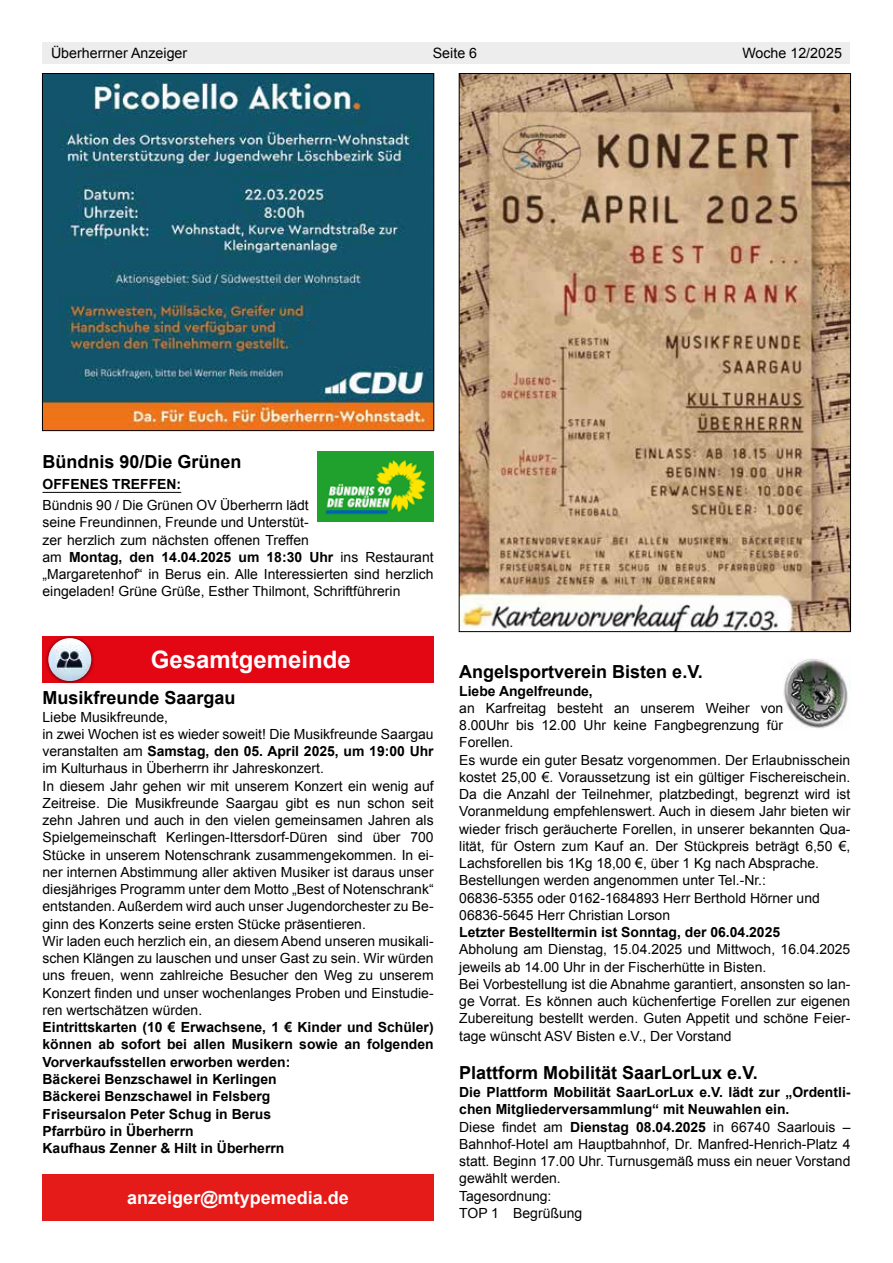
<style>
.page{position:relative;width:893px;height:1263px;background:#fff}
.page>*{position:absolute;margin:0;border:0;box-sizing:border-box;transform-origin:0 0}
.t1{font:700 24px "Arial";color:#fff}
.t2{font:700 18px "Arial";color:#000}
.t3{font:700 18px "Arial";color:#fff}
.t4{font:14.25px "Arial";color:#000}
.t5{font:13.95px/17.2px "Arial";color:#000}
.t6{font:700 13.95px/17.2px "Arial";color:#000}
.s1{font-weight:700}
</style>
<div class="page">
<div style="left:43px;top:43px;width:807px;height:21px;background:#ededed"></div>
<hr style="left:43px;top:492px;width:138px;height:1px;background:#000">
<img style="left:44px;top:75px;width:388px;height:354px">
<div style="left:42px;top:73px;width:392px;height:358px;border:1px solid #000"></div>
<img style="left:317px;top:451px;width:117px;height:70px">
<div style="left:43px;top:636px;width:391px;height:46px;background:#e30613"></div>
<div style="left:45px;top:635px;width:50px;height:49px;background:#000;opacity:.7"></div>
<img style="left:48px;top:638px;width:43px;height:43px;border-radius:21px">
<img style="left:461px;top:75px;width:388px;height:555px">
<img style="left:783px;top:659px;width:65px;height:69px">
<div style="left:43px;top:1174px;width:391px;height:46px;background:#e41b18"></div>
<p class="t4" style="left:51px;top:44px;width:138px">Überherrner Anzeiger</p>
<p class="t4" style="left:433px;top:44px;width:46px">Seite 6</p>
<p class="t4" style="left:742px;top:44px;width:101px">Woche 12/2025</p>
<p class="t2" style="left:43px;top:450px;width:201px">Bündnis 90/Die Grünen</p>
<p class="t6" style="left:43px;top:476px;width:140px">OFFENES TREFFEN:</p>
<p class="t5" style="left:43px;top:497px;width:393px">Bündnis 90 / Die Grünen OV Überherrn lädt<br>seine Freundinnen, Freunde und Unterstüt-<br>zer herzlich zum nächsten offenen Treffen<br>am <span class="s1">Montag, den 14.04.2025 um 18:30 Uhr</span> ins Restaurant „Margaretenhof“ in Berus ein. Alle Interessierten sind herzlich eingeladen! Grüne Grüße, Esther Thilmont, Schriftführerin</p>
<h1 class="t1" style="left:151px;top:644px;width:202px">Gesamtgemeinde</h1>
<p class="t2" style="left:43px;top:685px;width:195px">Musikfreunde Saargau</p>
<p class="t5" style="left:43px;top:708px;width:393px">Liebe Musikfreunde,<br>in zwei Wochen ist es wieder soweit! Die Musikfreunde Saargau veranstalten am <span class="s1">Samstag, den 05. April 2025, um 19:00 Uhr </span>im Kulturhaus in Überherrn ihr Jahreskonzert.<br>In diesem Jahr gehen wir mit unserem Konzert ein wenig auf Zeitreise. Die Musikfreunde Saargau gibt es nun schon seit zehn Jahren und auch in den vielen gemeinsamen Jahren als Spielgemeinschaft Kerlingen-Ittersdorf-Düren sind über 700<br>Stücke in unserem Notenschrank zusammengekommen. In ei&shy;ner internen Abstimmung aller aktiven Musiker ist daraus unser diesjähriges Programm unter dem Motto „Best of Notenschrank“ entstanden. Außerdem wird auch unser Jugendorchester zu Be&shy;ginn des Konzerts seine ersten Stücke präsentieren.<br>Wir laden euch herzlich ein, an diesem Abend unseren musikali&shy;schen Klängen zu lauschen und unser Gast zu sein. Wir würden uns freuen, wenn zahlreiche Besucher den Weg zu unserem Konzert finden und unser wochenlanges Proben und Einstudie&shy;ren wertschätzen würden.</p>
<p class="t6" style="left:43px;top:1019px;width:393px">Eintrittskarten (10 € Erwachsene, 1 € Kinder und Schüler) können ab sofort bei allen Musikern sowie an folgenden Vorverkaufsstellen erworben werden:<br>Bäckerei Benzschawel in Kerlingen<br>Bäckerei Benzschawel in Felsberg<br>Friseursalon Peter Schug in Berus<br>Pfarrbüro in Überherrn<br>Kaufhaus Zenner &amp; Hilt in Überherrn</p>
<p class="t3" style="left:127px;top:1185px;width:223px">anzeiger@mtypemedia.de</p>
<p class="t2" style="left:459px;top:659px;width:245px">Angelsportverein Bisten e.V.</p>
<p class="t6" style="left:459px;top:683px;width:135px">Liebe Angelfreunde,</p>
<p class="t5" style="left:459px;top:699px;width:393px">an Karfreitag besteht an unserem Weiher von<br>8.00Uhr bis 12.00 Uhr keine Fangbegrenzung für<br>Forellen.<br>Es wurde ein guter Besatz vorgenommen. Der Erlaubnisschein kostet 25,00 €. Voraussetzung ist ein gültiger Fischereischein.<br>Da die Anzahl der Teilnehmer, platzbedingt, begrenzt wird ist Voranmeldung empfehlenswert. Auch in diesem Jahr bieten wir wieder frisch geräucherte Forellen, in unserer bekannten Qua&shy;lität, für Ostern zum Kauf an. Der Stückpreis beträgt 6,50 €, Lachsforellen bis 1Kg 18,00 €, über 1 Kg nach Absprache.<br>Bestellungen werden angenommen unter Tel.-Nr.:<br>06836-5355 oder 0162-1684893 Herr Berthold Hörner und 06836-5645 Herr Christian Lorson</p>
<p class="t6" style="left:459px;top:924px;width:322px">Letzter Bestelltermin ist Sonntag, der 06.04.2025</p>
<p class="t5" style="left:459px;top:941px;width:393px">Abholung am Dienstag, 15.04.2025 und Mittwoch, 16.04.2025 jeweils ab 14.00 Uhr in der Fischerhütte in Bisten.<br>Bei Vorbestellung ist die Abnahme garantiert, ansonsten so lan&shy;ge Vorrat. Es können auch küchenfertige Forellen zur eigenen Zubereitung bestellt werden. Guten Appetit und schöne Feier&shy;tage wünscht ASV Bisten e.V., Der Vorstand</p>
<p class="t2" style="left:459px;top:1061px;width:300px">Plattform Mobilität SaarLorLux e.V.</p>
<p class="t5" style="left:459px;top:1084px;width:393px"><span class="s1">Die Plattform Mobilität SaarLorLux e.V. lädt zur „Ordentli&shy;chen Mitgliederversammlung“ mit Neuwahlen ein.<br></span>Diese findet am <span class="s1">Dienstag 08.04.2025</span> in 66740 Saarlouis – Bahnhof-Hotel am Hauptbahnhof, Dr. Manfred-Henrich-Platz 4 statt. Beginn 17.00 Uhr. Turnusgemäß muss ein neuer Vorstand gewählt werden.<br>Tagesordnung:<br>TOP 1 Begrüßung</p>
</div>
